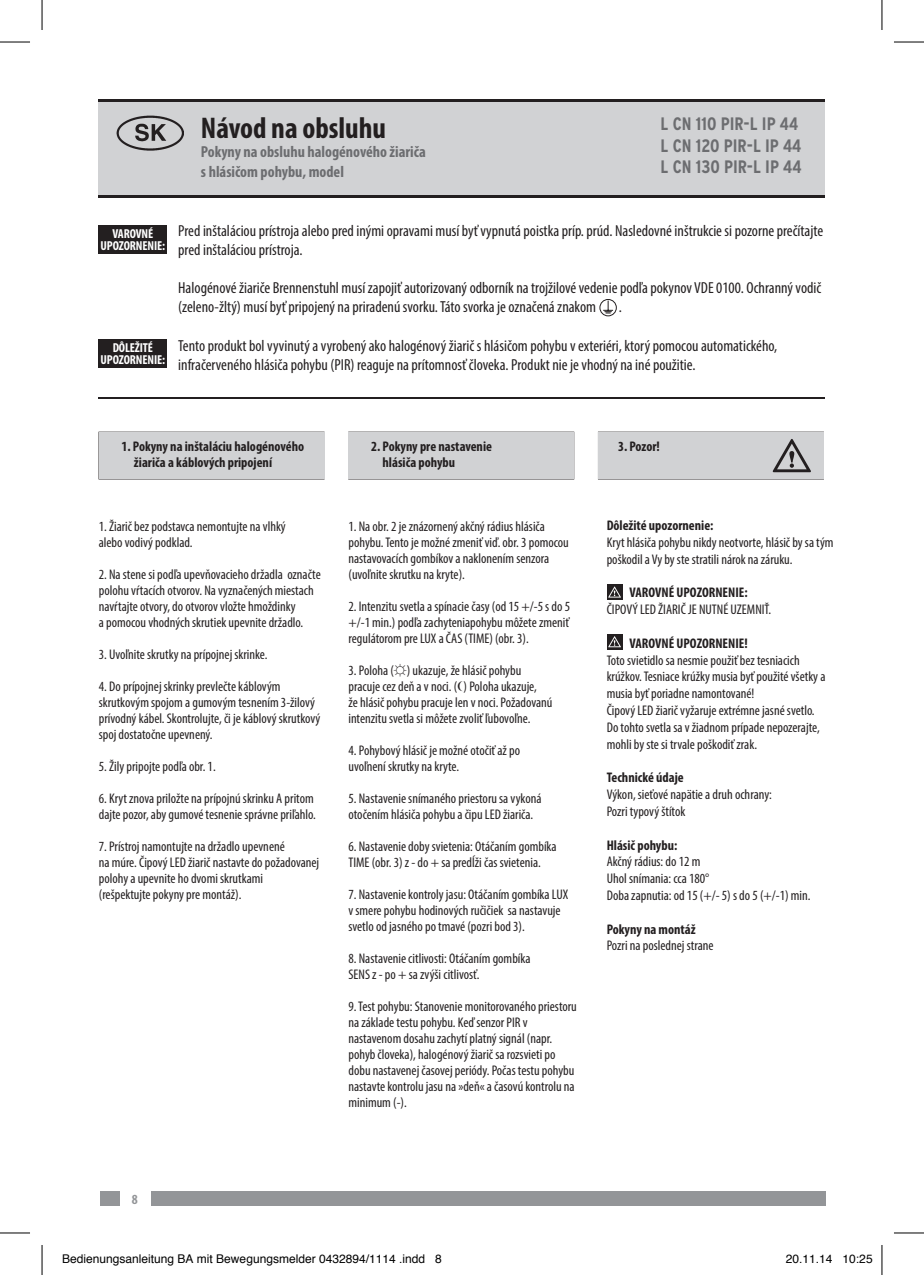
<style>
.page{position:relative;width:924px;height:1275px;background:#fff}
.page>*{position:absolute;margin:0;border:0;box-sizing:border-box;transform-origin:0 0}
.t1{font:700 condensed 30px "Myriad Pro";color:#231f20}
.t2{font:700 condensed 18px/21.6px "Interstate";color:#6c6d70}
.t3{font:condensed 16px/19.2px "Myriad Pro";color:#231f20}
.t4{font:700 condensed 16px/19.2px "Myriad Pro";color:#6c6d70}
.t5{font:condensed 14px/16px "Myriad Pro";color:#231f20}
.t6{font:700 condensed 14px/16px "Myriad Pro";color:#231f20}
.t7{font:700 condensed 14px "Myriad Pro";color:#939598}
.t8{font:700 condensed 13px/12px "Myriad Pro";letter-spacing:-.01em;color:#fff;text-align:center}
.t9{font:12px "Helvetica";color:#000}
.s1{font-family:"Arial";font-stretch:normal}
</style>
<div class="page">
<div style="left:99px;top:101px;width:725px;height:97px;background:#d1d2d4"></div>
<hr style="left:99px;top:99px;width:725px;height:3px;background:#231f20">
<hr style="left:99px;top:195px;width:725px;height:3px;background:#231f20">
<div style="left:151px;top:1191px;width:674px;height:14px;background:#939598"></div>
<div style="left:100px;top:1191px;width:20px;height:14px;background:#939598"></div>
<div style="left:348px;top:432px;width:225px;height:47px;background:#d1d2d4"></div>
<div style="left:598px;top:432px;width:225px;height:47px;background:#d1d2d4"></div>
<div style="left:99px;top:432px;width:225px;height:47px;background:#d1d2d4"></div>
<div style="left:99px;top:225px;width:68px;height:28px;background:#231f20"></div>
<hr style="left:99px;top:398px;width:725px;height:1px;background:#231f20">
<img style="left:116px;top:116px;width:68px;height:35px">
<svg style="left:772px;top:439px;width:38px;height:33px"></svg>
<svg style="left:607px;top:584px;width:15px;height:16px"></svg>
<svg style="left:608px;top:586px;width:12px;height:11px"></svg>
<svg style="left:607px;top:634px;width:15px;height:15px"></svg>
<svg style="left:608px;top:636px;width:12px;height:11px"></svg>
<svg style="left:599px;top:299px;width:17px;height:17px"></svg>
<div style="left:99px;top:339px;width:68px;height:29px;background:#231f20"></div>
<hr style="left:0;top:42px;width:30px;height:1px;background:#000">
<hr style="left:893px;top:42px;width:30px;height:1px;background:#000">
<hr style="left:0;top:1232px;width:30px;height:1px;background:#000">
<hr style="left:893px;top:1232px;width:30px;height:1px;background:#000">
<hr style="left:42px;top:0;width:1px;height:30px;background:#000">
<hr style="left:42px;top:1245px;width:1px;height:30px;background:#000">
<hr style="left:881px;top:0;width:1px;height:30px;background:#000">
<hr style="left:881px;top:1245px;width:1px;height:30px;background:#000">
<h1 class="t1" style="left:201px;top:109px;width:187px">Návod na obsluhu</h1>
<p class="t4" style="left:201px;top:142px;width:226px">Pokyny na obsluhu halogénového žiariča s hlásičom pohybu, model</p>
<p class="t2" style="left:660px;top:113px;width:142px">L CN 110 PIR-L IP 44<br>L CN 120 PIR-L IP 44<br>L CN 130 PIR-L IP 44</p>
<p class="t8" style="left:100px;top:227px;width:66px">VAROVNÉ<br>UPOZORNENIE:</p>
<p class="t8" style="left:100px;top:341px;width:66px">DÔLEŽITÉ<br>UPOZORNENIE:</p>
<p class="t3" style="left:178px;top:220px;width:646px">Pred inštaláciou prístroja alebo pred inými opravami musí byť vypnutá poistka príp. prúd. Nasledovné inštrukcie si pozorne prečítajte pred inštaláciou prístroja.</p>
<p class="t3" style="left:178px;top:278px;width:644px">Halogénové žiariče Brennenstuhl musí zapojiť autorizovaný odborník na trojžilové vedenie podľa pokynov VDE 0100. Ochranný vodič (zeleno-žltý) musí byť pripojený na priradenú svorku. Táto svorka je označená znakom</p>
<p class="t3" style="left:618px;top:297px;width:5px">.</p>
<p class="t3" style="left:178px;top:336px;width:600px">Tento produkt bol vyvinutý a vyrobený ako halogénový žiarič s hlásičom pohybu v exteriéri, ktorý pomocou automatického, infračerveného hlásiča pohybu (PIR) reaguje na prítomnosť človeka. Produkt nie je vhodný na iné použitie.</p>
<p class="t6" style="left:134px;top:438px;width:172px;text-indent:-12px">1. Pokyny na inštaláciu halogénového žiariča a káblových pripojení</p>
<p class="t5" style="left:99px;top:518px;width:188px">1. Žiarič bez podstavca nemontujte na vlhký alebo vodivý podklad.</p>
<p class="t5" style="left:99px;top:566px;width:223px">2. Na stene si podľa upevňovacieho držadla označte polohu vŕtacích otvorov. Na vyznačených miestach navŕtajte otvory, do otvorov vložte hmoždinky<br>a pomocou vhodných skrutiek upevnite držadlo.</p>
<p class="t5" style="left:99px;top:646px;width:170px">3. Uvoľnite skrutky na prípojnej skrinke.</p>
<p class="t5" style="left:99px;top:678px;width:223px">4. Do prípojnej skrinky prevlečte káblovým skrutkovým spojom a gumovým tesnením 3-žilový prívodný kábel. Skontrolujte, či je káblový skrutkový spoj dostatočne upevnený.</p>
<p class="t5" style="left:99px;top:758px;width:118px">5. Žily pripojte podľa obr. 1.</p>
<p class="t5" style="left:99px;top:790px;width:218px">6. Kryt znova priložte na prípojnú skrinku A pritom dajte pozor, aby gumové tesnenie správne priľahlo.</p>
<p class="t5" style="left:99px;top:838px;width:222px">7. Prístroj namontujte na držadlo upevnené<br>na múre. Čipový LED žiarič nastavte do požadovanej polohy a upevnite ho dvomi skrutkami<br>(rešpektujte pokyny pre montáž).</p>
<p class="t6" style="left:382px;top:438px;width:111px;text-indent:-11px">2. Pokyny pre nastavenie hlásiča pohybu</p>
<p class="t5" style="left:348px;top:518px;width:222px">1. Na obr. 2 je znázornený akčný rádius hlásiča pohybu. Tento je možné zmeniť viď. obr. 3 pomocou nastavovacích gombíkov a naklonením senzora (uvoľnite skrutku na kryte).</p>
<p class="t5" style="left:348px;top:598px;width:223px;text-align:justify">2. Intenzitu svetla a spínacie časy (od 15 +/-5 s do 5 +/-1 min.) podľa zachyteniapohybu môžete zmeniť regulátorom pre LUX a ČAS (TIME) (obr. 3).</p>
<p class="t5" style="left:348px;top:662px;width:205px">3. Poloha (<span class="s1">☼</span>) ukazuje, že hlásič pohybu pracuje cez deň a v noci. ( ) Poloha ukazuje,<br>že hlásič pohybu pracuje len v noci. Požadovanú intenzitu svetla si môžete zvoliť ľubovoľne.</p>
<p class="t5" style="left:348px;top:742px;width:173px">4. Pohybový hlásič je možné otočiť až po uvoľnení skrutky na kryte.</p>
<p class="t5" style="left:348px;top:790px;width:194px">5. Nastavenie snímaného priestoru sa vykoná otočením hlásiča pohybu a čipu LED žiariča.</p>
<p class="t5" style="left:348px;top:838px;width:210px">6. Nastavenie doby svietenia: Otáčaním gombíka<br>TIME (obr. 3) z - do + sa predĺži čas svietenia.</p>
<p class="t5" style="left:348px;top:886px;width:221px">7. Nastavenie kontroly jasu: Otáčaním gombíka LUX v smere pohybu hodinových ručičiek sa nastavuje svetlo od jasného po tmavé (pozri bod 3).</p>
<p class="t5" style="left:348px;top:950px;width:183px">8. Nastavenie citlivosti: Otáčaním gombíka<br>SENS z - po + sa zvýši citlivosť.</p>
<p class="t5" style="left:348px;top:998px;width:230px">9. Test pohybu: Stanovenie monitorovaného priestoru na základe testu pohybu. Keď senzor PIR v nastavenom dosahu zachytí platný signál (napr. pohyb človeka), halogénový žiarič sa rozsvieti po dobu nastavenej časovej periódy. Počas testu pohybu nastavte kontrolu jasu na »deň« a časovú kontrolu na minimum (-).</p>
<p class="t6" style="left:617px;top:438px;width:43px">3. Pozor!</p>
<p class="t6" style="left:606px;top:517px;width:108px">Dôležité upozornenie:</p>
<p class="t5" style="left:606px;top:534px;width:228px;line-height:16.8px">Kryt hlásiča pohybu nikdy neotvorte, hlásič by sa tým poškodil a Vy by ste stratili nárok na záruku.</p>
<p class="t6" style="left:629px;top:584px;width:120px">VAROVNÉ UPOZORNENIE:</p>
<p class="t5" style="left:606px;top:601px;width:166px">ČIPOVÝ LED ŽIARIČ JE NUTNÉ UZEMNIŤ.</p>
<p class="t6" style="left:629px;top:635px;width:120px">VAROVNÉ UPOZORNENIE!</p>
<p class="t5" style="left:606px;top:651px;width:220px;line-height:16.8px">Toto svietidlo sa nesmie použiť bez tesniacich krúžkov. Tesniace krúžky musia byť použité všetky a musia byť poriadne namontované!<br>Čipový LED žiarič vyžaruje extrémne jasné svetlo.<br>Do tohto svetla sa v žiadnom prípade nepozerajte, mohli by ste si trvale poškodiť zrak.</p>
<p class="t6" style="left:606px;top:769px;width:78px">Technické údaje</p>
<p class="t5" style="left:606px;top:786px;width:167px;line-height:16.8px">Výkon, sieťové napätie a druh ochrany:<br>Pozri typový štítok</p>
<p class="t6" style="left:606px;top:836px;width:72px">Hlásič pohybu:</p>
<p class="t5" style="left:606px;top:853px;width:205px;line-height:16.8px">Akčný rádius: do 12 m<br>Uhol snímania: cca 180°<br>Doba zapnutia: od 15 (+/- 5) s do 5 (+/-1) min.</p>
<p class="t6" style="left:606px;top:920px;width:90px">Pokyny na montáž</p>
<p class="t5" style="left:606px;top:937px;width:108px">Pozri na poslednej strane</p>
<p class="t7" style="left:132px;top:1190px;width:7px">8</p>
<p class="t9" style="left:62px;top:1249px;width:381px">Bedienungsanleitung BA mit Bewegungsmelder 0432894/1114 .indd 8</p>
<p class="t9" style="left:785px;top:1249px;width:88px">20.11.14 10:25</p>
</div>
